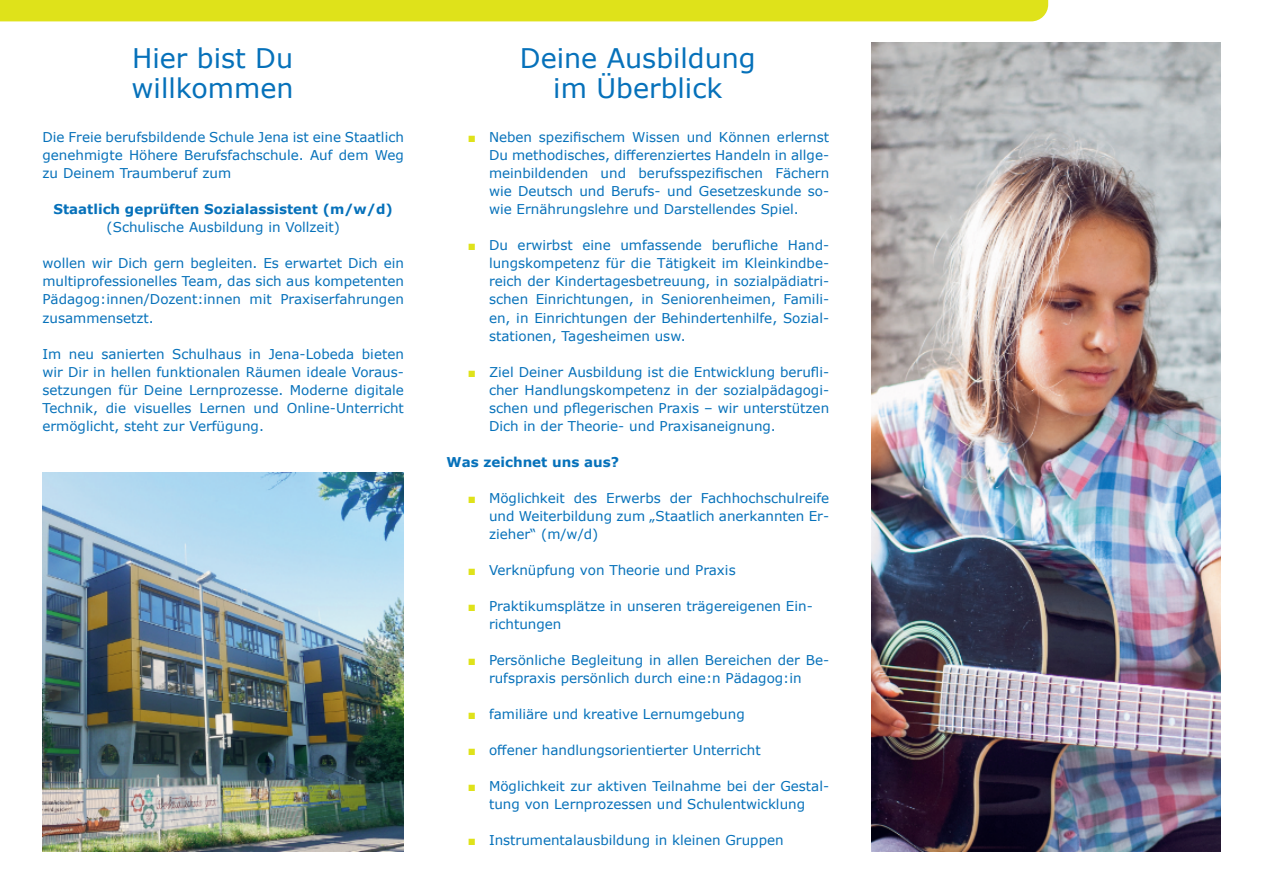
<style>
.page{position:relative;width:1263px;height:894px;background:#fff}
.page>*{position:absolute;margin:0;border:0;box-sizing:border-box;transform-origin:0 0}
.t1{font:27px/30px "Verdana";color:#0671ba;text-align:center}
.t2{font:13.5px/18px "Verdana";color:#0671ba;text-align:justify}
.t3{font:700 13.5px "Verdana";color:#0671ba}
.s1{font-family:"Arial";color:#dfe21a}
</style>
<div class="page">
<img style="left:872px;top:43px;width:348px;height:808px">
<img style="left:43px;top:472px;width:361px;height:379px">
<div style="left:0;top:0;width:1048px;height:21px;background:#dfe21a"></div>
<h1 class="t1" style="left:132px;top:45px;width:164px;text-align:left">Hier bist Du willkommen</h1>
<p class="t2" style="left:43px;top:129px;width:363px">Die Freie berufsbildende Schule Jena ist eine Staatlich genehmigte Höhere Berufsfachschule. Auf dem Weg zu Deinem Traumberuf zum</p>
<p class="t3" style="left:54px;top:204px;width:341px">Staatlich geprüften Sozialassistent (m/w/d)</p>
<p class="t2" style="left:107px;top:219px;width:235px">(Schulische Ausbildung in Vollzeit)</p>
<p class="t2" style="left:43px;top:255px;width:363px">wollen wir Dich gern begleiten. Es erwartet Dich ein multiprofessionelles Team, das sich aus kompetenten Pädagog:innen/Dozent:innen mit Praxiserfahrungen zusammensetzt.</p>
<p class="t2" style="left:43px;top:345px;width:363px">Im neu sanierten Schulhaus in Jena-Lobeda bieten wir Dir in hellen funktionalen Räumen ideale Voraus&shy;setzungen für Deine Lernprozesse. Moderne digitale Technik, die visuelles Lernen und Online-Unterricht ermöglicht, steht zur Verfügung.</p>
<h1 class="t1" style="left:520px;top:45px;width:237px">Deine Ausbildung im Überblick</h1>
<p class="t2" style="left:489px;top:129px;width:342px;text-indent:-21px"><span class="s1">■</span> Neben spezifischem Wissen und Können erlernst Du methodisches, differenziertes Handeln in allge&shy;meinbildenden und berufsspezifischen Fächern wie Deutsch und Berufs- und Gesetzeskunde so&shy;wie Ernährungslehre und Darstellendes Spiel.</p>
<p class="t2" style="left:489px;top:237px;width:342px;text-indent:-21px"><span class="s1">■</span> Du erwirbst eine umfassende berufliche Hand&shy;lungskompetenz für die Tätigkeit im Kleinkindbe&shy;reich der Kindertagesbetreuung, in sozialpädiatri&shy;schen Einrichtungen, in Seniorenheimen, Famili&shy;en, in Einrichtungen der Behindertenhilfe, Sozial&shy;stationen, Tagesheimen usw.</p>
<p class="t2" style="left:489px;top:363px;width:342px;text-indent:-21px"><span class="s1">■</span> Ziel Deiner Ausbildung ist die Entwicklung berufli&shy;cher Handlungskompetenz in der sozialpädagogi&shy;schen und pflegerischen Praxis – wir unterstützen Dich in der Theorie- und Praxisaneignung.</p>
<p class="t3" style="left:446px;top:456px;width:174px">Was zeichnet uns aus?</p>
<p class="t2" style="left:489px;top:489px;width:342px;text-indent:-21px"><span class="s1">■</span> Möglichkeit des Erwerbs der Fachhochschulreife und Weiterbildung zum „Staatlich anerkannten Er&shy;zieher“ (m/w/d)</p>
<p class="t2" style="left:468px;top:561px;width:269px"><span class="s1">■</span> Verknüpfung von Theorie und Praxis</p>
<p class="t2" style="left:489px;top:597px;width:325px;text-indent:-21px"><span class="s1">■</span> Praktikumsplätze in unseren trägereigenen Ein&shy;richtungen</p>
<p class="t2" style="left:468px;top:651px;width:363px;text-align:center"><span class="s1">■</span> Persönliche Begleitung in allen Bereichen der Be&shy;rufspraxis persönlich durch eine:n Pädagog:in</p>
<p class="t2" style="left:468px;top:705px;width:279px"><span class="s1">■</span> familiäre und kreative Lernumgebung</p>
<p class="t2" style="left:468px;top:741px;width:294px"><span class="s1">■</span> offener handlungsorientierter Unterricht</p>
<p class="t2" style="left:468px;top:777px;width:363px;text-align:center"><span class="s1">■</span> Möglichkeit zur aktiven Teilnahme bei der Gestal&shy;tung von Lernprozessen und Schulentwicklung</p>
<p class="t2" style="left:468px;top:831px;width:317px"><span class="s1">■</span> Instrumentalausbildung in kleinen Gruppen</p>
</div>
